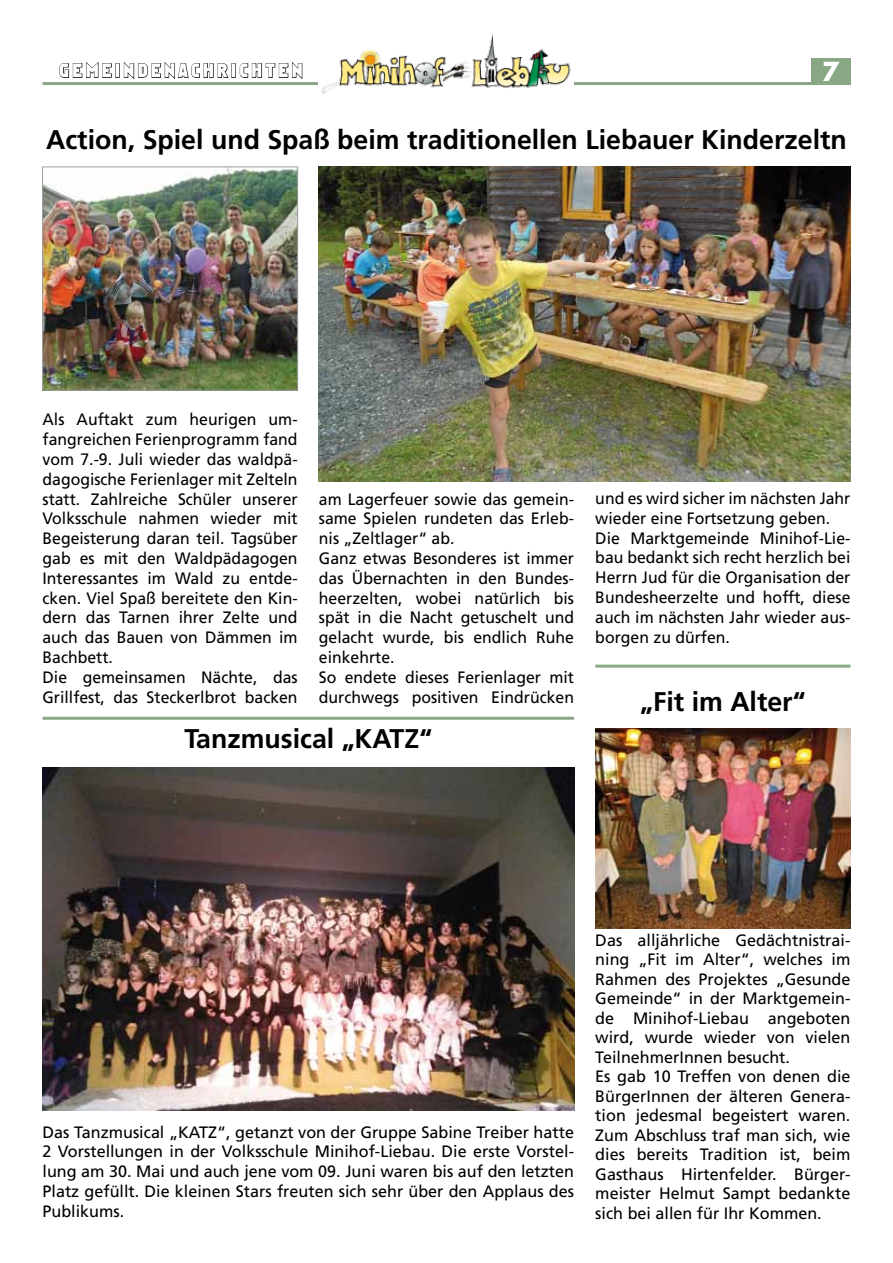
<style>
.page{position:relative;width:893px;height:1263px;background:#fff}
.page>*{position:absolute;margin:0;border:0;box-sizing:border-box;transform-origin:0 0}
.t1{font:700 27px "Frutiger";color:#000}
.t2{font:700 25.5px "Futura";color:#fff}
.t3{font:18px "Narbonne";letter-spacing:.21em;color:#fff}
.t4{font:16.5px/19.8px "Frutiger";color:#000;scale:.96 1}
.t5{font:16.5px/19.5px "Frutiger";color:#000;text-align:justify}
</style>
<div class="page">
<hr style="left:43px;top:82px;width:807px;height:3px;background:#89a785">
<div style="left:811px;top:58px;width:39px;height:27px;background:#89a785"></div>
<img style="left:319px;top:33px;width:255px;height:61px">
<svg style="left:59px;top:62px;width:53px;height:16px"></svg>
<div style="left:115px;top:63px;width:5px;height:15px;border:1px solid #000"></div>
<svg style="left:124px;top:62px;width:105px;height:17px"></svg>
<div style="left:231px;top:63px;width:5px;height:15px;border:1px solid #000"></div>
<svg style="left:239px;top:62px;width:64px;height:17px"></svg>
<hr style="left:43px;top:717px;width:531px;height:3px;background:#89a785">
<hr style="left:595px;top:665px;width:255px;height:3px;background:#89a785">
<img style="left:319px;top:167px;width:531px;height:315px">
<img style="left:43px;top:767px;width:531px;height:344px">
<img style="left:44px;top:169px;width:252px;height:219px">
<div style="left:42px;top:167px;width:256px;height:223px;border:1px solid #9c9e9f"></div>
<img style="left:595px;top:729px;width:255px;height:200px">
<p class="t3" style="left:59px;top:61px;width:244px">GEMEINDENACHRICHTEN</p>
<h2 class="t2" style="left:822px;top:54px;width:19px">7</h2>
<h1 class="t1" style="left:46px;top:123px;width:802px">Action, Spiel und Spaß beim traditionellen Liebauer Kinderzeltn</h1>
<p class="t4" style="left:43px;top:409px;width:267px">Als Auftakt zum heurigen um&shy;fangreichen Ferienprogramm fand vom 7.-9. Juli wieder das waldpä&shy;dagogische Ferienlager mit Zelteln statt. Zahlreiche Schüler unserer<br>Volksschule nahmen wieder mit<br>Begeisterung daran teil. Tagsüber gab es mit den Waldpädagogen<br>Interessantes im Wald zu entde&shy;cken. Viel Spaß bereitete den Kin&shy;dern das Tarnen ihrer Zelte und auch das Bauen von Dämmen im<br>Bachbett.<br>Die gemeinsamen Nächte, das<br>Grillfest, das Steckerlbrot backen</p>
<p class="t4" style="left:319px;top:489px;width:267px">am Lagerfeuer sowie das gemein&shy;same Spielen rundeten das Erleb&shy;nis „Zeltlager“ ab.<br>Ganz etwas Besonderes ist immer das Übernachten in den Bundes&shy;heerzelten, wobei natürlich bis spät in die Nacht getuschelt und gelacht wurde, bis endlich Ruhe einkehrte.<br>So endete dieses Ferienlager mit durchwegs positiven Eindrücken</p>
<p class="t4" style="left:595px;top:488px;width:267px">und es wird sicher im nächsten Jahr wieder eine Fortsetzung geben.<br>Die Marktgemeinde Minihof-Lie&shy;bau bedankt sich recht herzlich bei<br>Herrn Jud für die Organisation der<br>Bundesheerzelte und hofft, diese auch im nächsten Jahr wieder aus&shy;borgen zu dürfen.</p>
<h1 class="t1" style="left:640px;top:685px;width:167px">„Fit im Alter“</h1>
<h1 class="t1" style="left:184px;top:723px;width:249px">Tanzmusical „KATZ“</h1>
<p class="t5" style="left:43px;top:1122px;width:533px">Das Tanzmusical „KATZ“, getanzt von der Gruppe Sabine Treiber hatte 2 Vorstellungen in der Volksschule Minihof-Liebau. Die erste Vorstel&shy;lung am 30. Mai und auch jene vom 09. Juni waren bis auf den letzten Platz gefüllt. Die kleinen Stars freuten sich sehr über den Applaus des Publikums.</p>
<p class="t5" style="left:595px;top:930px;width:257px;text-align:left">Das alljährliche Gedächtnistrai&shy;ning „Fit im Alter“, welches im<br>Rahmen des Projektes „Gesunde<br>Gemeinde“ in der Marktgemein&shy;de Minihof-Liebau angeboten wird, wurde wieder von vielen<br>TeilnehmerInnen besucht.<br>Es gab 10 Treffen von denen die<br>BürgerInnen der älteren Genera&shy;tion jedesmal begeistert waren.<br>Zum Abschluss traf man sich, wie dies bereits Tradition ist, beim<br>Gasthaus Hirtenfelder. Bürger&shy;meister Helmut Sampt bedankte sich bei allen für Ihr Kommen.</p>
</div>
